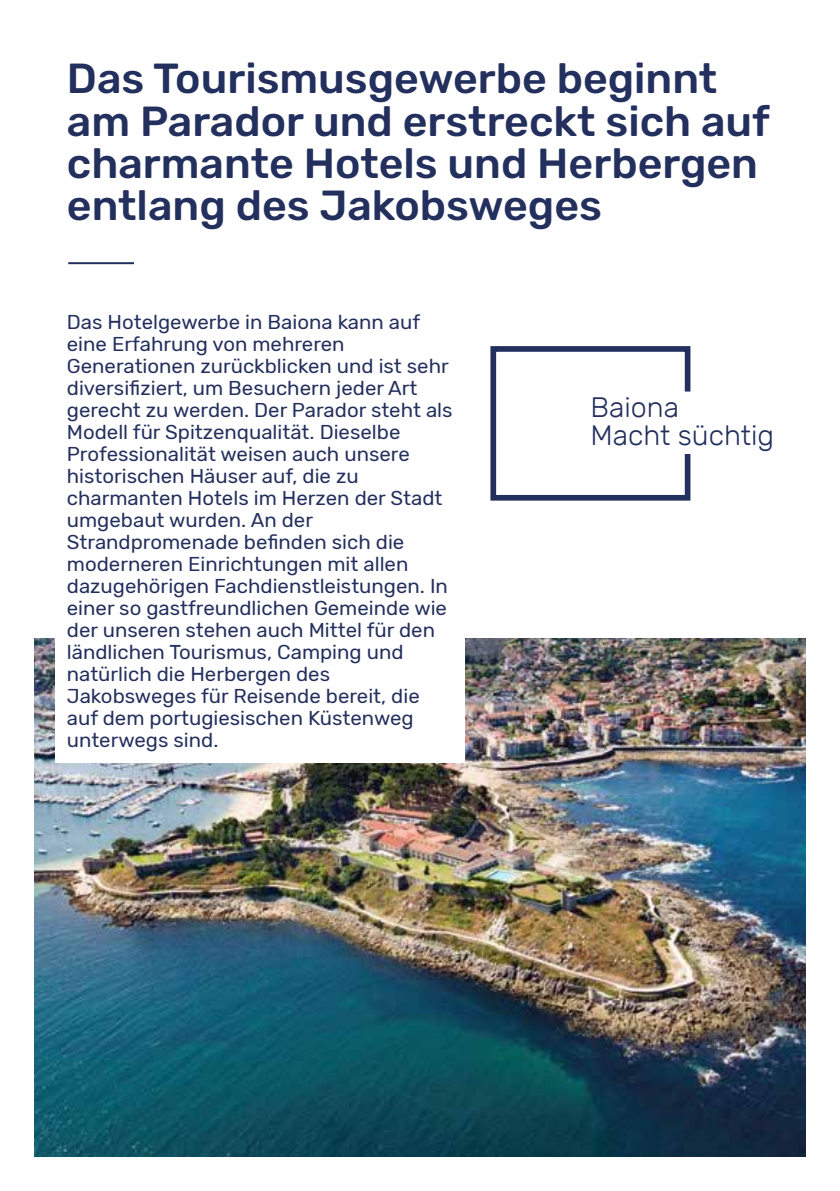
<style>
.page{position:relative;width:840px;height:1191px;background:#fff}
.page>*{position:absolute;margin:0;border:0;box-sizing:border-box;transform-origin:0 0}
.t1{font:500 42px/42px "Rubik";color:#232f5d}
.t2{font:300 28px/28px "Rubik";color:#232f5d}
.t3{font:20px/22px "Rubik";color:#232f5d}
</style>
<div class="page">
<img style="left:34px;top:638px;width:771px;height:519px">
<div style="left:56px;top:302px;width:409px;height:461px;background:#fff"></div>
<hr style="left:68px;top:262px;width:66px;height:2px;background:#232f5d">
<svg style="left:490px;top:346px;width:201px;height:155px"></svg>
<h1 class="t1" style="left:67px;top:59px;width:704px">Das Tourismusgewerbe beginnt am Parador und erstreckt sich auf charmante Hotels und Herbergen entlang des Jakobsweges</h1>
<p class="t3" style="left:67px;top:311px;width:387px">Das Hotelgewerbe in Baiona kann auf eine Erfahrung von mehreren Generationen zurückblicken und ist sehr diversifiziert, um Besuchern jeder Art gerecht zu werden. Der Parador steht als Modell für Spitzenqualität. Dieselbe Professionalität weisen auch unsere historischen Häuser auf, die zu charmanten Hotels im Herzen der Stadt umgebaut wurden. An der Strandpromenade befinden sich die moderneren Einrichtungen mit allen dazugehörigen Fachdienstleistungen. In einer so gastfreundlichen Gemeinde wie der unseren stehen auch Mittel für den ländlichen Tourismus, Camping und natürlich die Herbergen des Jakobsweges für Reisende bereit, die auf dem portugiesischen Küstenweg unterwegs sind.</p>
<h2 class="t2" style="left:590px;top:394px;width:185px">Baiona<br>Macht süchtig</h2>
</div>
